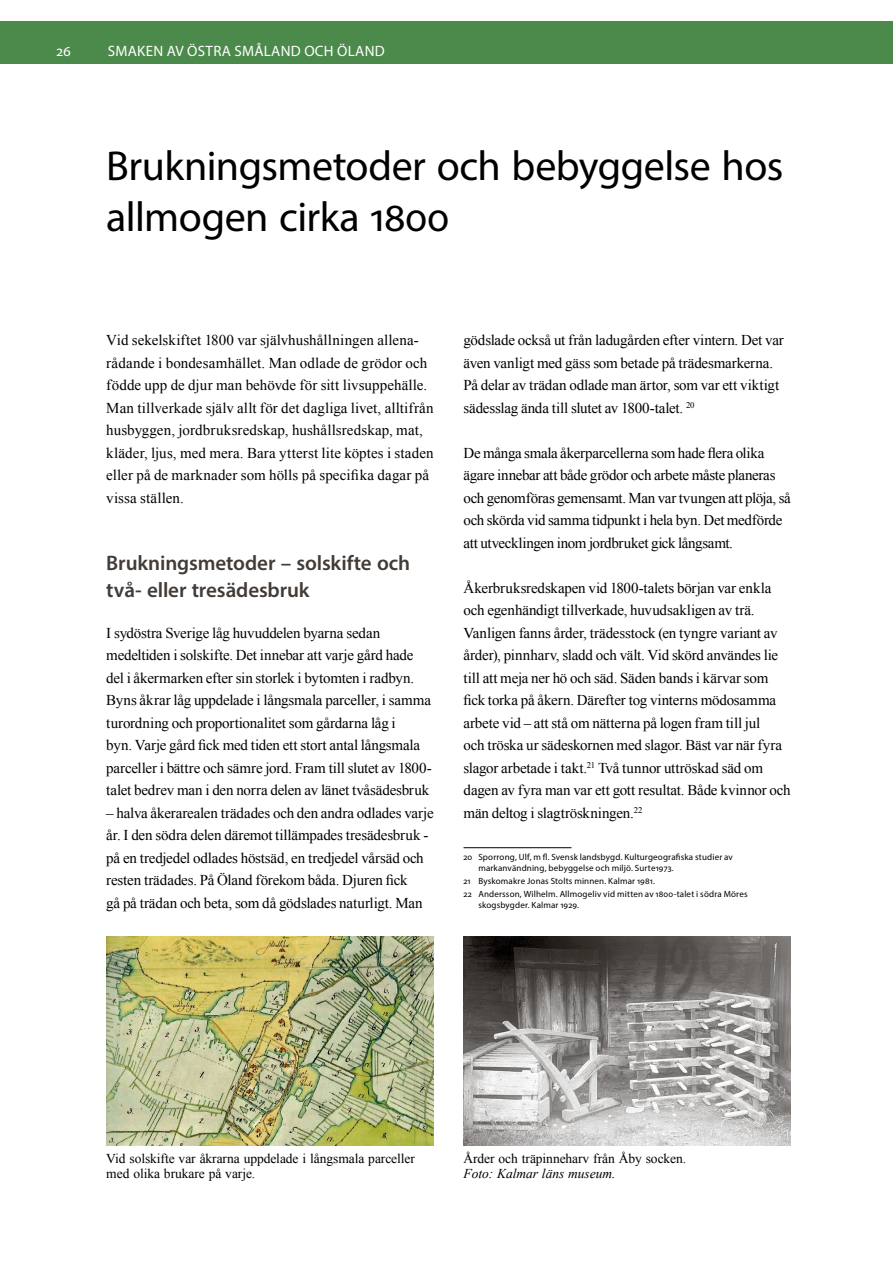
<style>
.page{position:relative;width:893px;height:1263px;background:#fff}
.page>*{position:absolute;margin:0;border:0;box-sizing:border-box;transform-origin:0 0}
.Rubriknivå_1{font:42px/50.4px "Myriad Pro";letter-spacing:-.01em;color:#000}
.Rubriknivå_2{font:600 21px/27px "Myriad Pro";letter-spacing:-.005em;color:#423c38}
.Brödtext__baslinje{font:15px/22.5px "Times New Roman";letter-spacing:-.01em;color:#000}
.t1{font:15px "Myriad Pro";letter-spacing:.02em;color:#fff}
.Figur_bildtext{font:13.5px/15px "Times New Roman";letter-spacing:-.005em;color:#000}
.Fotnottext{font:9px/10.8px "Myriad Pro";letter-spacing:.015em;color:#000}
.s1{font-style:italic}
</style>
<div class="page">
<div style="left:0;top:21px;width:893px;height:43px;background:#4c8a4b"></div>
<hr style="left:463px;top:847px;width:108px;height:1px;background:#000">
<img style="left:106px;top:937px;width:328px;height:208px">
<img style="left:463px;top:937px;width:328px;height:208px">
<p class="t1" style="left:57px;top:41px;width:16px">26</p>
<p class="t1" style="left:108px;top:41px;width:279px">SMAKEN AV ÖSTRA SMÅLAND OCH ÖLAND</p>
<h1 class="Rubriknivå_1" style="left:106px;top:140px;width:679px">Brukningsmetoder och bebyggelse hos allmogen cirka 1800</h1>
<p class="Brödtext__baslinje" style="left:106px;top:328px;width:329px">Vid sekelskiftet 1800 var självhushållningen allena&shy;rådande i bondesamhället. Man odlade de grödor och födde upp de djur man behövde för sitt livsuppehälle.<br>Man tillverkade själv allt för det dagliga livet, alltifrån husbyggen, jordbruksredskap, hushållsredskap, mat, kläder, ljus, med mera. Bara ytterst lite köptes i staden eller på de marknader som hölls på specifika dagar på vissa ställen.</p>
<h2 class="Rubriknivå_2" style="left:106px;top:549px;width:305px">Brukningsmetoder – solskifte och två- eller tresädesbruk</h2>
<p class="Brödtext__baslinje" style="left:106px;top:621px;width:327px">I sydöstra Sverige låg huvuddelen byarna sedan medeltiden i solskifte. Det innebar att varje gård hade del i åkermarken efter sin storlek i bytomten i radbyn.<br>Byns åkrar låg uppdelade i långsmala parceller, i samma turordning och proportionalitet som gårdarna låg i<br>byn. Varje gård fick med tiden ett stort antal långsmala parceller i bättre och sämre jord. Fram till slutet av 1800- talet bedrev man i den norra delen av länet tvåsädesbruk</p>
<p class="Brödtext__baslinje" style="left:106px;top:801px;width:329px">– halva åkerarealen trädades och den andra odlades varje år. I den södra delen däremot tillämpades tresädesbruk - på en tredjedel odlades höstsäd, en tredjedel vårsäd och resten trädades. På Öland förekom båda. Djuren fick<br>gå på trädan och beta, som då gödslades naturligt. Man</p>
<p class="Brödtext__baslinje" style="left:463px;top:328px;width:322px">gödslade också ut från ladugården efter vintern. Det var även vanligt med gäss som betade på trädesmarkerna.<br>På delar av trädan odlade man ärtor, som var ett viktigt sädesslag ända till slutet av 1800-talet. <sup>20</sup></p>
<p class="Brödtext__baslinje" style="left:463px;top:441px;width:329px">De många smala åkerparcellerna som hade flera olika ägare innebar att både grödor och arbete måste planeras och genomföras gemensamt. Man var tvungen att plöja, så och skörda vid samma tidpunkt i hela byn. Det medförde att utvecklingen inom jordbruket gick långsamt.</p>
<p class="Brödtext__baslinje" style="left:463px;top:576px;width:329px">Åkerbruksredskapen vid 1800-talets början var enkla och egenhändigt tillverkade, huvudsakligen av trä.<br>Vanligen fanns årder, trädesstock (en tyngre variant av årder), pinnharv, sladd och vält. Vid skörd användes lie till att meja ner hö och säd. Säden bands i kärvar som fick torka på åkern. Därefter tog vinterns mödosamma arbete vid – att stå om nätterna på logen fram till jul<br>och tröska ur sädeskornen med slagor. Bäst var när fyra slagor arbetade i takt.<sup>21</sup> Två tunnor uttröskad säd om dagen av fyra man var ett gott resultat. Både kvinnor och män deltog i slagtröskningen.<sup>22</sup></p>
<p class="Fotnottext" style="left:478px;top:852px;width:256px;text-indent:-15px">20 Sporrong, Ulf, m fl. Svensk landsbygd. Kulturgeografiska studier av markanvändning, bebyggelse och miljö. Surte1973.</p>
<p class="Fotnottext" style="left:463px;top:875px;width:193px">21 Byskomakre Jonas Stolts minnen. Kalmar 1981.</p>
<p class="Fotnottext" style="left:478px;top:888px;width:271px;text-indent:-15px">22 Andersson, Wilhelm. Allmogeliv vid mitten av 1800-talet i södra Möres skogsbygder. Kalmar 1929.</p>
<p class="Figur_bildtext" style="left:106px;top:1151px;width:310px">Vid solskifte var åkrarna uppdelade i långsmala parceller med olika brukare på varje.</p>
<p class="Figur_bildtext" style="left:463px;top:1151px;width:224px">Årder och träpinneharv från Åby socken.<br><span class="s1">Foto: Kalmar läns museum.</span></p>
</div>
